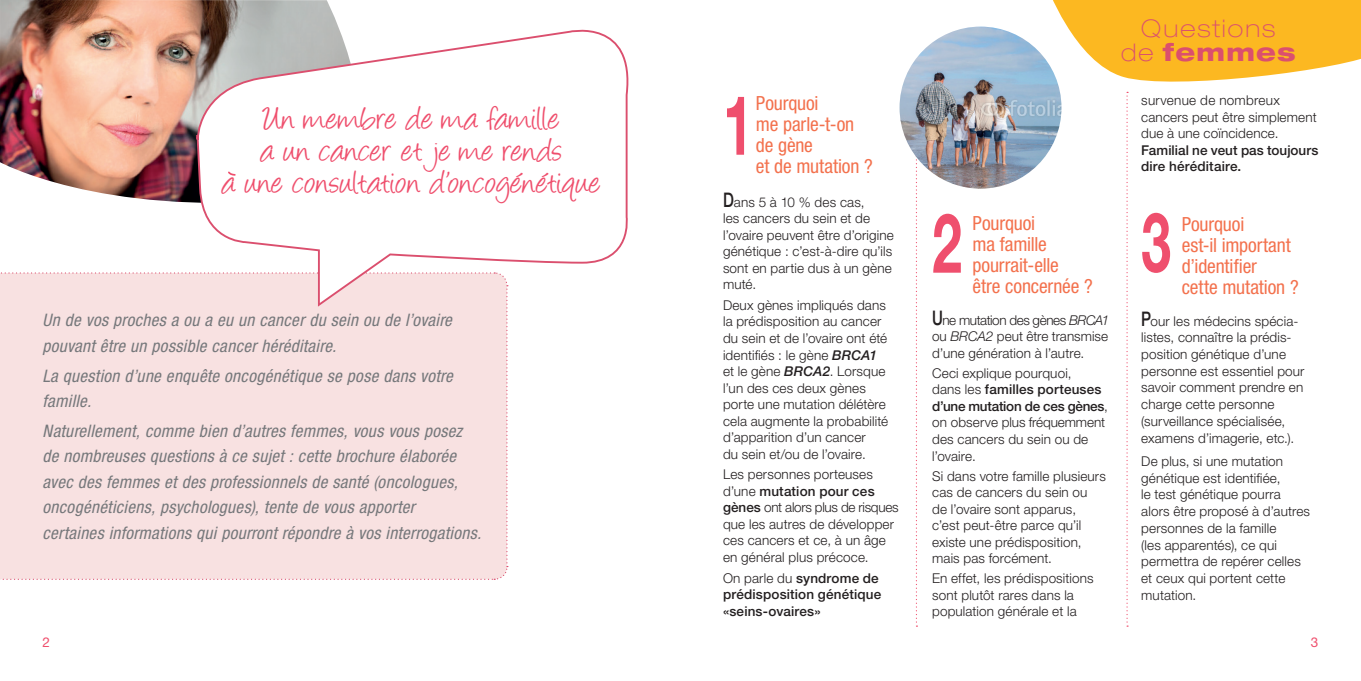
<style>
.page{position:relative;width:1361px;height:681px;background:#fff}
.page>*{position:absolute;margin:0;border:0;box-sizing:border-box;transform-origin:0 0}
.t1{font:700 82.5px "Helvetica Neue LT Std";color:#ef4f6d;scale:.65 1}
.t2{font:37.5px/31.5px "Angelina";letter-spacing:.01em;color:#ef4f6d;text-align:center}
.t3{font:100 expanded 24.3px/24.3px "Helvetica Neue LT Std";letter-spacing:.085em;color:#db4f6e;text-align:center}
.t4{font:condensed 19.5px/21px "Helvetica Neue LT Std";letter-spacing:-.005em;color:#f3714d}
.t5{font:italic condensed 17.25px/25.5px "Helvetica Neue LT Std";letter-spacing:.02em;color:#76787b}
.t6{font:300 13.5px/16.5px "Helvetica Neue LT Std";letter-spacing:.01em;color:#231f20}
.t7{font:500 13.5px/16.5px "Helvetica Neue LT Std";letter-spacing:.01em;color:#231f20}
.t8{font:13.5px "Helvetica Neue LT Std";color:#ef4f6d}
.s1{font-weight:500;font-size:20.1px}
.s2{font-weight:500;font-style:italic}
.s3{font-weight:500}
.s4{font-weight:300}
.s5{font-weight:800}
.s6{font-style:italic}
</style>
<div class="page">
<img style="left:0;top:0;width:335px;height:203px">
<svg style="left:916px;top:159px;width:1px;height:467px"></svg>
<svg style="left:1045px;top:0;width:316px;height:626px"></svg>
<img style="left:899px;top:27px;width:162px;height:162px;border-radius:81px">
<div style="left:0;top:272px;width:508px;height:308px;background:#f8e1e1"></div>
<svg style="left:195px;top:18px;width:434px;height:290px"></svg>
<svg style="left:226px;top:170px;width:11px;height:7px"></svg>
<h2 class="t2" style="left:222px;top:107px;width:380px">Un membre de ma famille<br>a un cancer et je me rends<br>a une consultation d’oncogénétique</h2>
<p class="t5" style="left:43px;top:308px;width:411px">Un de vos proches a ou a eu un cancer du sein ou de l’ovaire pouvant être un possible cancer héréditaire.</p>
<p class="t5" style="left:43px;top:363px;width:412px">La question d’une enquête oncogénétique se pose dans votre famille.</p>
<p class="t5" style="left:43px;top:418px;width:440px">Naturellement, comme bien d’autres femmes, vous vous posez de nombreuses questions à ce sujet : cette brochure élaborée avec des femmes et des professionnels de santé (oncologues, oncogénéticiens, psychologues), tente de vous apporter<br>certaines informations qui pourront répondre à vos interrogations.</p>
<h1 class="t1" style="left:723px;top:74px;width:47px">1</h1>
<h3 class="t4" style="left:756px;top:92px;width:118px">Pourquoi<br>me parle-t-on de gène<br>et de mutation ?</h3>
<p class="t6" style="left:723px;top:193px;width:172px"><span class="s1">D</span>ans 5 à 10 % des cas,<br>les cancers du sein et de l’ovaire peuvent être d’origine génétique : c’est-à-dire qu’ils sont en partie dus à un gène muté.</p>
<p class="t6" style="left:723px;top:296px;width:167px">Deux gènes impliqués dans la prédisposition au cancer du sein et de l’ovaire ont été identifiés : le gène <span class="s2">BRCA1 </span>et le gène <span class="s2">BRCA2</span>. Lorsque l’un des ces deux gènes porte une mutation délétère cela augmente la probabilité d’apparition d’un cancer<br>du sein et/ou de l’ovaire.</p>
<p class="t6" style="left:723px;top:466px;width:177px">Les personnes porteuses d’une <span class="s3">mutation pour ces gènes</span> ont alors plus de risques que les autres de développer ces cancers et ce, à un âge en général plus précoce.</p>
<p class="t7" style="left:723px;top:569px;width:160px"><span class="s4">On parle du</span> syndrome de prédisposition génétique «seins-ovaires»</p>
<h3 class="t3" style="left:1121px;top:16px;width:176px">Questions<br>de <span class="s5">femmes</span></h3>
<p class="t6" style="left:1141px;top:92px;width:177px">survenue de nombreux cancers peut être simplement due à une coïncidence.</p>
<p class="t7" style="left:1141px;top:142px;width:179px">Familial ne veut pas toujours dire héréditaire.</p>
<h1 class="t1" style="left:932px;top:192px;width:47px">2</h1>
<h3 class="t4" style="left:972px;top:213px;width:122px">Pourquoi<br>ma famille pourrait-elle<br>être concernée ?</h3>
<p class="t6" style="left:932px;top:311px;width:179px;text-align:justify"><span class="s1">U</span>ne mutation des gènes <span class="s6">BRCA1 </span>ou <span class="s6">BRCA2</span> peut être transmise d’une génération à l’autre.</p>
<p class="t6" style="left:932px;top:364px;width:177px">Ceci explique pourquoi,<br>dans les <span class="s3">familles porteuses d’une mutation de ces gènes</span>, on observe plus fréquemment des cancers du sein ou de l’ovaire.</p>
<p class="t6" style="left:932px;top:467px;width:175px">Si dans votre famille plusieurs cas de cancers du sein ou<br>de l’ovaire sont apparus, c’est peut-être parce qu’il existe une prédisposition, mais pas forcément.</p>
<p class="t6" style="left:932px;top:569px;width:163px">En effet, les prédispositions sont plutôt rares dans la population générale et la</p>
<h1 class="t1" style="left:1141px;top:191px;width:47px">3</h1>
<h3 class="t4" style="left:1181px;top:213px;width:118px">Pourquoi<br>est-il important d’identifier<br>cette mutation ?</h3>
<p class="t6" style="left:1141px;top:312px;width:165px"><span class="s1">P</span>our les médecins spécia&shy;listes, connaître la prédis&shy;position génétique d’une personne est essentiel pour savoir comment prendre en charge cette personne (surveillance spécialisée, examens d’imagerie, etc.).</p>
<p class="t6" style="left:1141px;top:452px;width:170px">De plus, si une mutation génétique est identifiée,<br>le test génétique pourra alors être proposé à d’autres personnes de la famille<br>(les apparentés), ce qui permettra de repérer celles et ceux qui portent cette mutation.</p>
<p class="t8" style="left:43px;top:634px;width:9px">2</p>
<p class="t8" style="left:1311px;top:634px;width:9px">3</p>
</div>
